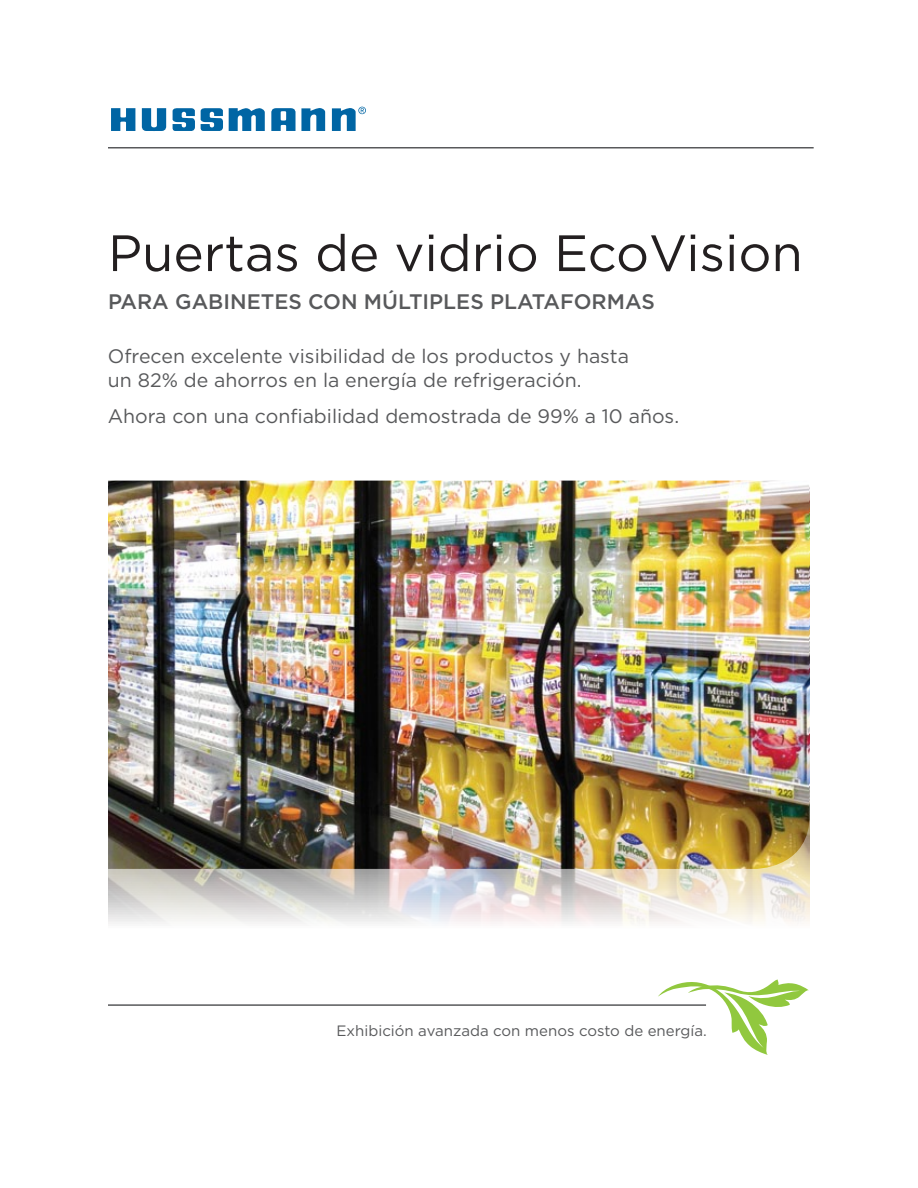
<style>
.page{position:relative;width:918px;height:1188px;background:#fff}
.page>*{position:absolute;margin:0;border:0;box-sizing:border-box;transform-origin:0 0}
.t1{font:51px "Gotham";color:#231f20}
.t2{font:500 21px "Gotham";color:#58595b}
.t3{font:19.5px/23.4px "Gotham";color:#58595b}
.t4{font:15px "Gotham";color:#58595b}
</style>
<div class="page">
<img style="left:108px;top:869px;width:701px;height:55px">
<hr style="left:108px;top:147px;width:706px;height:1px;background:#58595b">
<hr style="left:108px;top:1004px;width:598px;height:2px;background:#58595b">
<svg style="left:229px;top:108px;width:36px;height:23px"></svg>
<svg style="left:142px;top:108px;width:24px;height:23px"></svg>
<svg style="left:172px;top:108px;width:51px;height:23px"></svg>
<svg style="left:111px;top:108px;width:24px;height:23px"></svg>
<svg style="left:332px;top:107px;width:34px;height:24px"></svg>
<svg style="left:271px;top:108px;width:54px;height:23px"></svg>
<svg style="left:658px;top:979px;width:151px;height:76px"></svg>
<img style="left:108px;top:481px;width:701px;height:388px">
<h1 class="t1" style="left:108px;top:222px;width:696px">Puertas de vidrio EcoVision</h1>
<p class="t2" style="left:108px;top:288px;width:548px">PARA GABINETES CON MÚLTIPLES PLATAFORMAS</p>
<p class="t3" style="left:108px;top:344px;width:523px">Ofrecen excelente visibilidad de los productos y hasta un 82% de ahorros en la energía de refrigeración.</p>
<p class="t3" style="left:108px;top:405px;width:573px">Ahora con una confiabilidad demostrada de 99% a 10 años.</p>
<p class="t4" style="left:337px;top:1021px;width:372px">Exhibición avanzada con menos costo de energía.</p>
</div>
